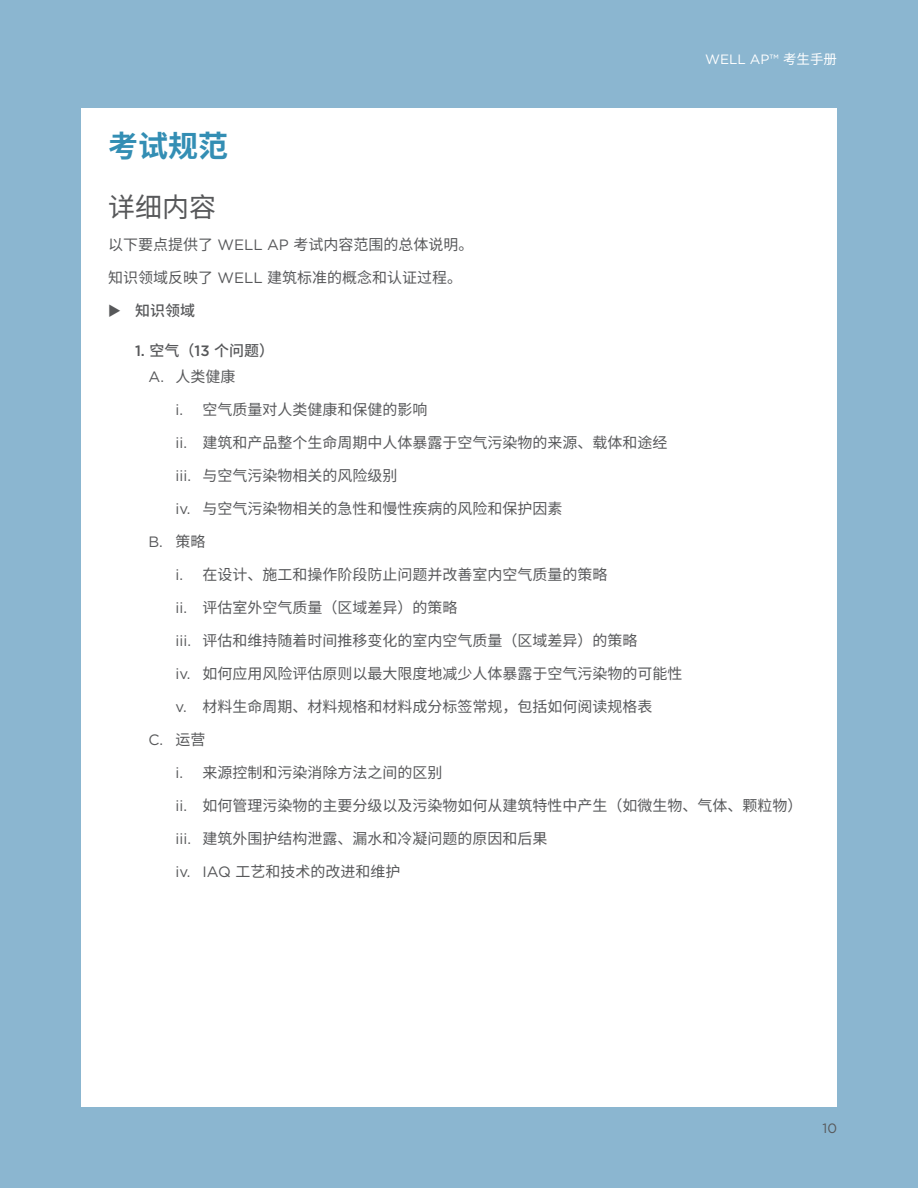
<style>
.page{position:relative;width:918px;height:1188px;background:#8bb6d0}
.page>*{position:absolute;margin:0;border:0;box-sizing:border-box;transform-origin:0 0}
.Header_1{font:700 30px "Noto Sans CJ Ksc";color:#338eb4}
.Header_2{font:27px "Noto Sans CJ Ksc";color:#57585a}
.LEVEL_2{font:15px "Noto Sans CJ Ksc";color:#57585a}
.Header__specs{font:500 15px "Noto Sans CJ Ksc";color:#57585a}
.LEVEL_1{font:15px "Gotham";color:#57585a}
.LEVEL_1-2{font:15px "Noto Sans CJ Ksc";color:#57585a}
.t1{font:13.5px "Gotham";color:#fff}
.t2{font:13.5px "Gotham";color:#57585a}
.s1{font-family:"Noto Sans CJ Ksc"}
.s2{font-family:"Gotham"}
</style>
<div class="page">
<div style="left:81px;top:108px;width:756px;height:999px;background:#fff"></div>
<p class="t1" style="left:705px;top:50px;width:133px">WELL AP™ <span class="s1">考生手册</span></p>
<p class="Header_1" style="left:108px;top:129px;width:121px">考试规范</p>
<p class="Header_2" style="left:108px;top:192px;width:109px">详细内容</p>
<p class="LEVEL_2" style="left:108px;top:236px;width:367px">以下要点提供了 <span class="s2">WELL AP</span> 考试内容范围的总体说明。</p>
<p class="LEVEL_2" style="left:108px;top:269px;width:356px">知识领域反映了 <span class="s2">WELL</span> 建筑标准的概念和认证过程。</p>
<p class="Header__specs" style="left:108px;top:302px;width:89px">◆ 知识领域</p>
<p class="Header__specs" style="left:135px;top:342px;width:141px"><span class="s2">1.</span> 空气（<span class="s2">13</span> 个问题）</p>
<p class="LEVEL_1-2" style="left:148px;top:368px;width:88px"><span class="s2">A.</span> 人类健康</p>
<p class="LEVEL_2" style="left:176px;top:401px;width:253px"><span class="s2">i.</span> 空气质量对人类健康和保健的影响</p>
<p class="LEVEL_2" style="left:176px;top:434px;width:493px"><span class="s2">ii.</span> 建筑和产品整个生命周期中人体暴露于空气污染物的来源、载体和途经</p>
<p class="LEVEL_2" style="left:176px;top:467px;width:223px"><span class="s2">iii.</span> 与空气污染物相关的风险级别</p>
<p class="LEVEL_2" style="left:176px;top:500px;width:388px"><span class="s2">iv.</span> 与空气污染物相关的急性和慢性疾病的风险和保护因素</p>
<p class="LEVEL_1" style="left:148px;top:532px;width:58px">B. <span class="s1">策略</span></p>
<p class="LEVEL_2" style="left:176px;top:566px;width:433px"><span class="s2">i.</span> 在设计、施工和操作阶段防止问题并改善室内空气质量的策略</p>
<p class="LEVEL_2" style="left:176px;top:599px;width:283px"><span class="s2">ii.</span> 评估室外空气质量（区域差异）的策略</p>
<p class="LEVEL_2" style="left:176px;top:632px;width:463px"><span class="s2">iii.</span> 评估和维持随着时间推移变化的室内空气质量（区域差异）的策略</p>
<p class="LEVEL_2" style="left:176px;top:665px;width:508px"><span class="s2">iv.</span> 如何应用风险评估原则以最大限度地减少人体暴露于空气污染物的可能性</p>
<p class="LEVEL_2" style="left:176px;top:698px;width:478px"><span class="s2">v.</span> 材料生命周期、材料规格和材料成分标签常规，包括如何阅读规格表</p>
<p class="LEVEL_1" style="left:148px;top:730px;width:58px">C. <span class="s1">运营</span></p>
<p class="LEVEL_2" style="left:176px;top:764px;width:268px"><span class="s2">i.</span> 来源控制和污染消除方法之间的区别</p>
<p class="LEVEL_2" style="left:176px;top:797px;width:628px"><span class="s2">ii.</span> 如何管理污染物的主要分级以及污染物如何从建筑特性中产生（如微生物、气体、颗粒物）</p>
<p class="LEVEL_2" style="left:176px;top:830px;width:373px"><span class="s2">iii.</span> 建筑外围护结构泄露、漏水和冷凝问题的原因和后果</p>
<p class="LEVEL_2" style="left:176px;top:863px;width:226px"><span class="s2">iv. IAQ</span> 工艺和技术的改进和维护</p>
<p class="t2" style="left:823px;top:1120px;width:16px">10</p>
</div>
